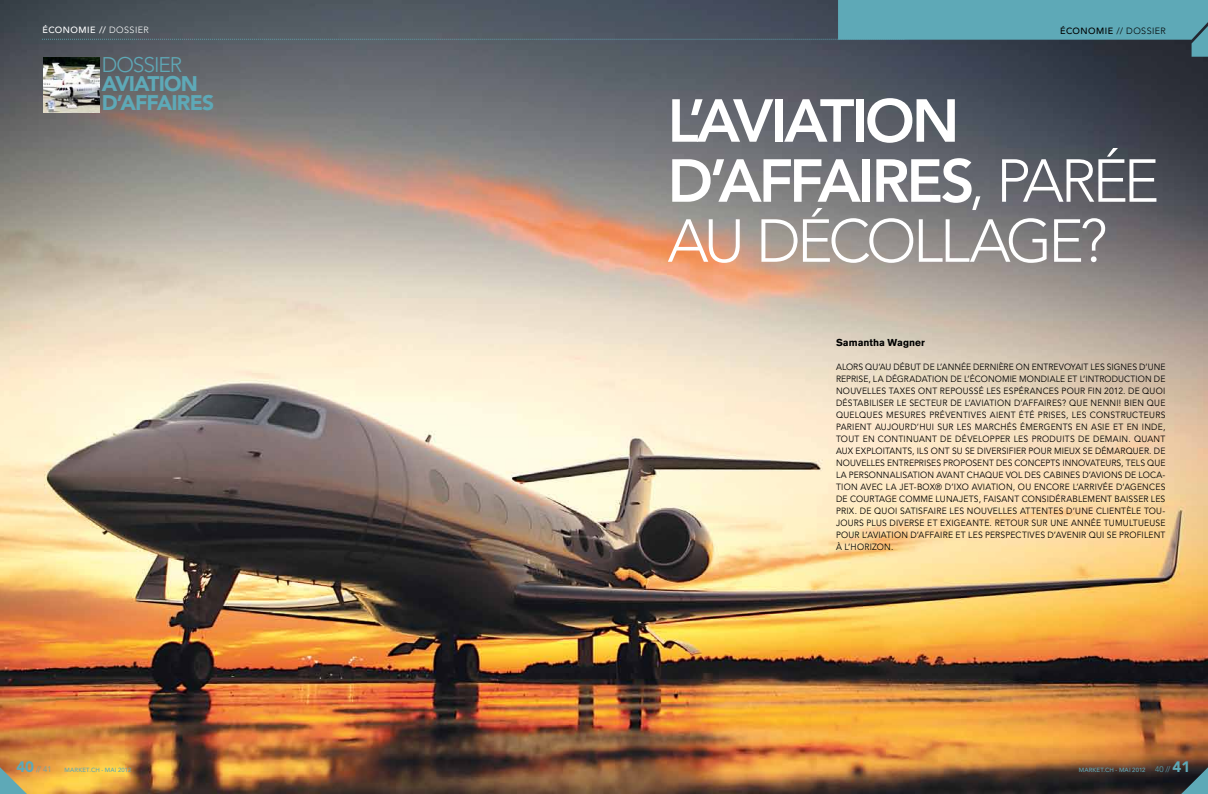
<style>
.page{position:relative;width:1208px;height:794px;background:#fff}
.page>*{position:absolute;margin:0;border:0;box-sizing:border-box;transform-origin:0 0}
.t1{font:800 60px/60px "Avenir";letter-spacing:-.05em;color:#fff}
.t2{font:900 21px/19px "Avenir";letter-spacing:-.04em;color:#5ea9b7}
.t3{font:300 21px "Avenir";letter-spacing:-.05em;color:#5ea9b7}
.t4{font:700 10px "Akzidenz";color:#000}
.t5{font:9px/12px "Avenir";letter-spacing:.02em;color:#000;text-align:justify;scale:.95 1}
.t6{font:500 9px "Avenir";letter-spacing:.055em;color:#fff}
.t7{font:300 9px "Avenir";letter-spacing:.045em;color:#000}
.t8{font:300 8px "Avenir";color:#5ea9b7}
.t9{font:500 6px "Avenir";letter-spacing:.02em;color:#5ea9b7}
.s1{font-weight:300}
.s2{font-weight:900;font-size:15px}
.s3{font-weight:500}
.s4{font-weight:300;font-size:8px}
</style>
<div class="page">
<img style="left:0;top:0;width:1208px;height:794px">
<svg style="left:1181px;top:767px;width:27px;height:27px"></svg>
<img style="left:44px;top:57px;width:55px;height:56px">
<svg style="left:42px;top:0;width:1166px;height:57px"></svg>
<svg style="left:0;top:758px;width:36px;height:36px"></svg>
<p class="t6" style="left:43px;top:25px;width:108px">ÉCONOMIE // <span class="s1">DOSSIER</span></p>
<h2 class="t3" style="left:102px;top:52px;width:82px">DOSSIER</h2>
<h2 class="t2" style="left:102px;top:74px;width:114px">AVIATION<br>D’AFFAIRES</h2>
<p class="t8" style="left:16px;top:765px;width:37px"><span class="s2">40</span> // 41</p>
<p class="t9" style="left:65px;top:767px;width:68px">MARKET.CH - MAI 2012</p>
<p class="t7" style="left:1060px;top:26px;width:107px"><span class="s3">ÉCONOMIE</span> // DOSSIER</p>
<h1 class="t1" style="left:667px;top:91px;width:493px">L’AvIAtION d’AFFAIRES<span class="s1">, PARÉE<br>AU DÉCOLLAGE?</span></h1>
<p class="t4" style="left:836px;top:336px;width:90px">Samantha Wagner</p>
<p class="t5" style="left:836px;top:361px;width:348px">ALORS QU’AU DÉBUT DE L’ANNÉE DERNIÈRE ON ENTREVOYAIT LES SIGNES D’UNE REPRISE, LA DÉGRADATION DE L’ÉCONOMIE MONDIALE ET L’INTRODUCTION DE NOUVELLES TAXES ONT REPOUSSÉ LES ESPÉRANCES POUR FIN 2012. DE QUOI DÉSTABILISER LE SECTEUR DE L’AVIATION D’AFFAIRES? QUE NENNI! BIEN QUE QUELQUES MESURES PRÉVENTIVES AIENT ÉTÉ PRISES, LES CONSTRUCTEURS PARIENT AUJOURD’HUI SUR LES MARCHÉS ÉMERGENTS EN ASIE ET EN INDE, TOUT EN CONTINUANT DE DÉVELOPPER LES PRODUITS DE DEMAIN. QUANT AUX EXPLOITANTS, ILS ONT SU SE DIVERSIFIER POUR MIEUX SE DÉMARQUER. DE NOUVELLES ENTREPRISES PROPOSENT DES CONCEPTS INNOVATEURS, TELS QUE LA PERSONNALISATION AVANT CHAQUE VOL DES CABINES D’AVIONS DE LOCA-TION AVEC LA JET-BOX® D’IXO AVIATION, OU ENCORE L’ARRIVÉE D’AGENCES DE COURTAGE COMME LUNAJETS, FAISANT CONSIDÉRABLEMENT BAISSER LES PRIX. DE QUOI SATISFAIRE LES NOUVELLES ATTENTES D’UNE CLIENTÈLE TOU-JOURS PLUS DIVERSE ET EXIGEANTE. RETOUR SUR UNE ANNÉE TUMULTUEUSE POUR L’AVIATION D’AFFAIRE ET LES PERSPECTIVES D’AVENIR QUI SE PROFILENT À L’HORIZON.</p>
<p class="t9" style="left:1078px;top:767px;width:113px">MARKET.CH - MAI 2012 <span class="s4">40 //</span> <span class="s2">41</span></p>
</div>
